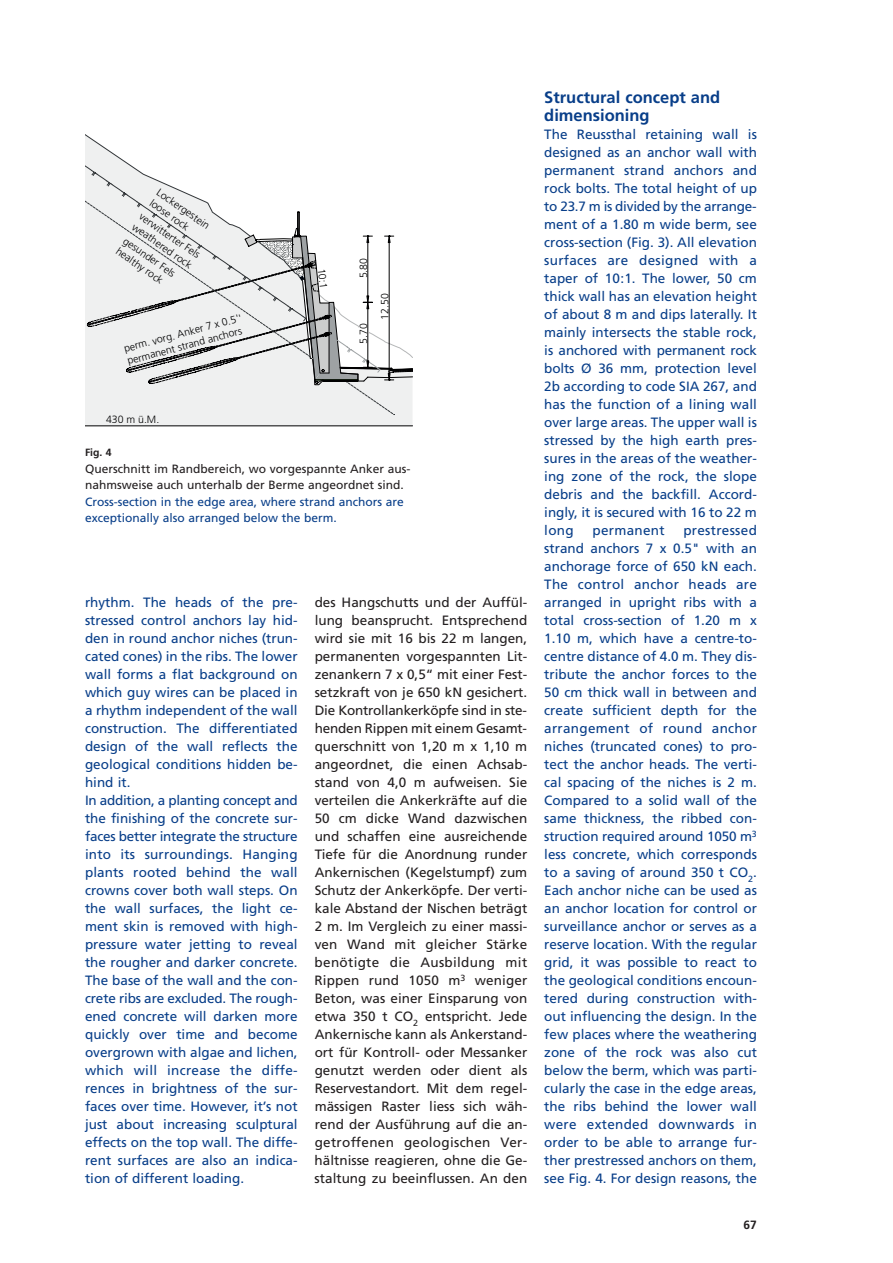
<style>
.page{position:relative;width:893px;height:1263px;background:#fff}
.page>*{position:absolute;margin:0;border:0;box-sizing:border-box;transform-origin:0 0}
.t1{font:700 16.5px/18px "Frutiger";color:#083e89}
.t2{font:13.5px/18px "Frutiger";color:#083e89;text-align:justify}
.t3{font:13.5px/18px "Frutiger";color:#231f20;text-align:justify}
.t4{font:13.5px "Frutiger";letter-spacing:.02em;color:#083e89}
.t5{font:12px/16.5px "Frutiger";color:#231f20}
.t6{font:12px/16.5px "Frutiger";color:#083e89}
.t7{font:700 12px "Frutiger";color:#231f20}
.t8{font:300 10.5px/12.6px "Frutiger";color:#000001}
.t9{font:700 10.5px "Frutiger";color:#231f20}
</style>
<div class="page">
<svg style="left:85px;top:415px;width:327px;height:11px;fill:#eff0f0"></svg>
<hr style="left:85px;top:426px;width:327px;height:1px;background:#000001">
<svg style="left:85px;top:134px;width:328px;height:281px"></svg>
<hr style="left:368px;top:309px;width:1px;height:52px;background:#000001">
<hr style="left:368px;top:243px;width:1px;height:53px;background:#000001">
<p class="t8" style="left:161px;top:187px;width:63px;rotate:35deg">Lockergestein loose rock</p>
<p class="t8" style="left:144px;top:211px;width:73px;rotate:35deg">verwitterter Fels weathered rock</p>
<p class="t8" style="left:128px;top:235px;width:62px;rotate:35deg">gesunder Fels healthy rock</p>
<p class="t8" style="left:123px;top:343px;width:123px;rotate:-15deg">perm. vorg. Anker 7 x 0.5'' permanent strand anchors</p>
<p class="t8" style="left:106px;top:414px;width:55px">430 m ü.M.</p>
<p class="t8" style="left:327px;top:268px;width:22px;rotate:84deg">10:1</p>
<p class="t8" style="left:358px;top:278px;width:22px;rotate:-90deg">5.80</p>
<p class="t8" style="left:358px;top:344px;width:22px;rotate:-90deg">5.70</p>
<p class="t8" style="left:379px;top:320px;width:28px;rotate:-90deg">12.50</p>
<p class="t9" style="left:85px;top:448px;width:28px">Fig. 4</p>
<p class="t5" style="left:85px;top:461px;width:327px">Querschnitt im Randbereich, wo vorgespannte Anker aus&shy;nahmsweise auch unterhalb der Berme angeordnet sind.</p>
<p class="t6" style="left:85px;top:494px;width:320px">Cross-section in the edge area, where strand anchors are exceptionally also arranged below the berm.</p>
<p class="t2" style="left:85px;top:594px;width:214px;text-align:left">rhythm. The heads of the pre&shy;stressed control anchors lay hid&shy;den in round anchor niches (trun&shy;cated cones) in the ribs. The lower wall forms a flat background on which guy wires can be placed in a rhythm independent of the wall construction. The differentiated design of the wall reflects the geological conditions hidden be - hind it.<br>In addition, a planting concept and the finishing of the concrete sur&shy;faces better integrate the structure into its surroundings. Hanging plants rooted behind the wall crowns cover both wall steps. On the wall surfaces, the light ce - ment skin is removed with high&shy;pressure water jetting to reveal the rougher and darker concrete.<br>The base of the wall and the con&shy;crete ribs are excluded. The rough - ened concrete will darken more quickly over time and be come overgrown with algae and lichen, which will increase the diffe&shy;rences in brightness of the sur - faces over time. However, it’s not just about increasing sculptural ef fects on the top wall. The diffe&shy;rent surfaces are also an indica - tion of different loading.</p>
<p class="t3" style="left:315px;top:594px;width:214px">des Hangschutts und der Auf fül - lung beansprucht. Entsprechend wird sie mit 16 bis 22 m langen, permanenten vorgespannten Lit - zenankern 7 x 0,5“ mit einer Fest - setzkraft von je 650 kN gesichert.<br>Die Kontrollankerköpfe sind in ste - henden Rippen mit einem Gesamt - querschnitt von 1,20 m x 1,10 m angeordnet, die einen Achsab - stand von 4,0 m aufweisen. Sie verteilen die Ankerkräfte auf die 50 cm dicke Wand dazwischen und schaffen eine ausreichende Tiefe für die Anordnung runder Ankernischen (Kegel stumpf) zum Schutz der Ankerköpfe. Der verti&shy;kale Abstand der Nischen beträgt 2 m. Im Vergleich zu einer massi&shy;ven Wand mit gleicher Stärke benötigte die Ausbildung mit Rippen rund 1050 m<sup>3</sup> weniger Beton, was einer Einsparung von etwa 350 t CO<sub>2</sub> entspricht. Jede Ankernische kann als Anker stand - ort für Kontroll- oder Messanker genutzt werden oder dient als Reservestandort. Mit dem regel&shy;mässigen Raster liess sich wäh&shy;rend der Ausführung auf die an - getroffenen geologischen Ver - hält nisse reagieren, ohne die Ge - staltung zu beeinflussen. An den</p>
<p class="t1" style="left:544px;top:90px;width:178px">Structural concept and dimensioning</p>
<p class="t2" style="left:544px;top:126px;width:214px">The Reussthal retaining wall is designed as an anchor wall with permanent strand anchors and rock bolts. The total height of up to 23.7 m is divided by the arrange - ment of a 1.80 m wide berm, see cross-section (Fig. 3). All elevation surfaces are de signed with a taper of 10:1. The lower, 50 cm thick wall has an elevation height of about 8 m and dips laterally. It mainly intersects the stable rock, is anchored with permanent rock bolts Ø 36 mm, protection level 2b ac cording to code SIA 267, and has the function of a lining wall over large areas. The upper wall is stressed by the high earth pres - sures in the areas of the weather - ing zone of the rock, the slope debris and the backfill. Accord - ing ly, it is secured with 16 to 22 m long</p>
<p class="t2" style="left:544px;top:522px;width:214px;text-indent:139px">prestressed strand an chors 7 x 0.5" with an anchorage force of 650 kN each.<br>The control anchor heads are arranged in upright ribs with a total cross-section of 1.20 m x 1.10 m, which have a centre-to&shy;centre distance of 4.0 m. They dis&shy;tribute the an chor forces to the 50 cm thick wall in between and create sufficient depth for the arrangement of round anchor niches (truncated cones) to pro&shy;tect the anchor heads. The verti&shy;cal spacing of the niches is 2 m.<br>Compared to a solid wall of the same thickness, the ribbed con&shy;struction required around 1050 m<sup>3 </sup>less concrete, which corresponds to a saving of around 350 t CO<sub>2</sub>.<br>Each anchor niche can be used as an anchor location for control or surveillance anchor or serves as a reserve location. With the regular grid, it was possible to react to the geological conditions encoun&shy;tered during construction with - out in fluencing the design. In the few places where the weathering zone of the rock was also cut below the berm, which was parti&shy;cularly the case in the edge areas, the ribs behind the lower wall were extended downwards in order to be able to arrange fur - ther prestressed anchors on them, see Fig. 4. For design reasons, the</p>
<p class="t4" style="left:592px;top:525px;width:74px">permanent</p>
<p class="t7" style="left:744px;top:1220px;width:15px">67</p>
</div>
